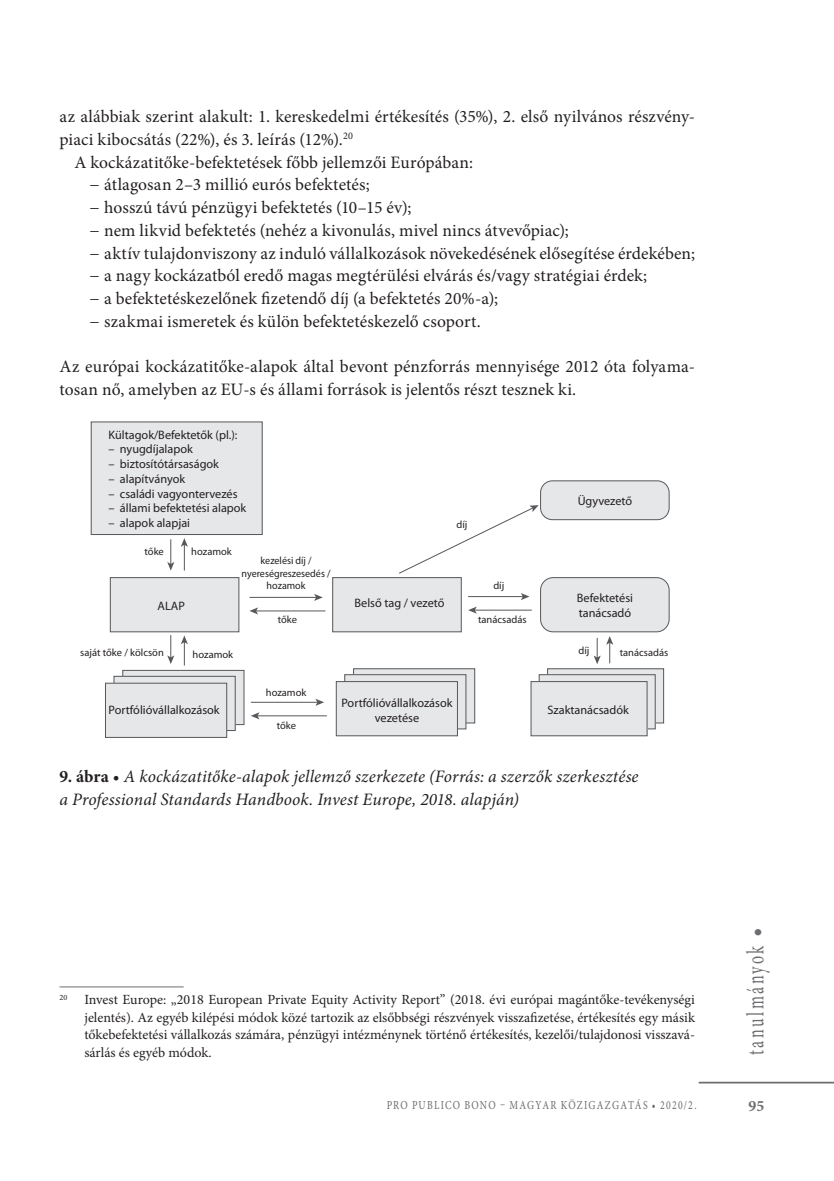
<style>
.page{position:relative;width:834px;height:1181px;background:#fff}
.page>*{position:absolute;margin:0;border:0;box-sizing:border-box;transform-origin:0 0}
.t1{font:24.5px "Minion Pro";letter-spacing:.155em;color:#6c6d70;scale:.65 1}
.Body___SB_3_mm{font:17.5px/22.8px "Minion Pro";letter-spacing:.005em;color:#231f20}
.Body{font:17.5px/22.8px "Minion Pro";color:#231f20}
.Body___Ábra{font:italic 17.5px/22.8px "Minion Pro";letter-spacing:.005em;color:#231f20}
.t2{font:700 15.75px "Minion Pro";color:#6c6d70}
.Body___Lábjegyzet{font:14px/17.5px "Minion Pro";color:#231f20;text-align:justify}
.t3{font:12.25px/14.7px "Myriad Pro";color:#231f20;text-align:center}
.t4{font:12.25px "Minion Pro";letter-spacing:.125em;color:#6c6d70;scale:.8 1}
.t5{font:10.5px "Myriad Pro";color:#231f20}
.t6{font:10.5px/12.6px "Myriad Pro";color:#231f20;text-align:center;scale:.96 1}
.s1{font-weight:700;font-style:normal}
.s2{font-style:normal}
</style>
<div class="page">
<hr style="left:698px;top:1081px;width:135px;height:2px;background:#6c6d70">
<div style="left:91px;top:422px;width:171px;height:112px;background:#e6e7e9"></div>
<div style="left:91px;top:422px;width:171px;height:113px;border:1px solid #57585a"></div>
<div style="left:110px;top:577px;width:129px;height:55px;background:#e6e7e9"></div>
<div style="left:110px;top:577px;width:129px;height:55px;border:1px solid #57585a"></div>
<div style="left:332px;top:577px;width:129px;height:55px;background:#e6e7e9"></div>
<div style="left:332px;top:577px;width:129px;height:55px;border:1px solid #57585a"></div>
<div style="left:540px;top:577px;width:129px;height:55px;background:#e6e7e9;border-radius:13px"></div>
<div style="left:540px;top:577px;width:129px;height:55px;border:1px solid #57585a;border-radius:13px"></div>
<div style="left:540px;top:481px;width:129px;height:39px;background:#e6e7e9;border-radius:12px"></div>
<div style="left:540px;top:480px;width:129px;height:40px;border:1px solid #57585a;border-radius:12px"></div>
<svg style="left:124px;top:672px;width:118px;height:51px"></svg>
<div style="left:122px;top:670px;width:122px;height:55px;border:1px solid #57585a"></div>
<svg style="left:116px;top:678px;width:117px;height:51px"></svg>
<div style="left:114px;top:676px;width:121px;height:55px;border:1px solid #57585a"></div>
<div style="left:105px;top:683px;width:122px;height:54px;background:#e6e7e9"></div>
<div style="left:105px;top:683px;width:122px;height:54px;border:1px solid #57585a"></div>
<div style="left:353px;top:669px;width:121px;height:54px;background:#e6e7e9"></div>
<div style="left:353px;top:668px;width:122px;height:55px;border:1px solid #57585a"></div>
<div style="left:345px;top:674px;width:121px;height:55px;background:#e6e7e9"></div>
<div style="left:344px;top:674px;width:122px;height:55px;border:1px solid #57585a"></div>
<div style="left:336px;top:681px;width:121px;height:55px;background:#e6e7e9"></div>
<div style="left:336px;top:681px;width:121px;height:55px;border:1px solid #57585a"></div>
<div style="left:547px;top:669px;width:116px;height:54px;background:#e6e7e9"></div>
<div style="left:547px;top:668px;width:116px;height:55px;border:1px solid #57585a"></div>
<div style="left:539px;top:674px;width:116px;height:55px;background:#e6e7e9"></div>
<div style="left:539px;top:674px;width:116px;height:55px;border:1px solid #57585a"></div>
<div style="left:531px;top:681px;width:116px;height:55px;background:#e6e7e9"></div>
<div style="left:530px;top:681px;width:117px;height:55px;border:1px solid #57585a"></div>
<svg style="left:399px;top:505px;width:139px;height:69px"></svg>
<hr style="left:468px;top:596px;width:55px;height:1px;background:#57585a">
<svg style="left:520px;top:593px;width:9px;height:7px"></svg>
<hr style="left:474px;top:610px;width:57px;height:1px;background:#57585a">
<svg style="left:468px;top:607px;width:8px;height:7px"></svg>
<hr style="left:251px;top:702px;width:67px;height:1px;background:#57585a">
<svg style="left:315px;top:699px;width:9px;height:7px"></svg>
<hr style="left:257px;top:715px;width:70px;height:1px;background:#57585a">
<svg style="left:251px;top:712px;width:8px;height:7px"></svg>
<hr style="left:249px;top:597px;width:67px;height:1px;background:#57585a">
<svg style="left:314px;top:594px;width:9px;height:7px"></svg>
<hr style="left:255px;top:610px;width:70px;height:1px;background:#57585a">
<svg style="left:249px;top:607px;width:9px;height:7px"></svg>
<svg style="left:593px;top:638px;width:7px;height:26px"></svg>
<svg style="left:606px;top:636px;width:7px;height:27px"></svg>
<svg style="left:167px;top:539px;width:7px;height:31px"></svg>
<svg style="left:181px;top:538px;width:7px;height:32px"></svg>
<svg style="left:167px;top:635px;width:7px;height:29px"></svg>
<svg style="left:181px;top:635px;width:7px;height:30px"></svg>
<hr style="left:60px;top:986px;width:124px;height:1px;background:#6c6d70">
<p class="Body" style="left:60px;top:105px;width:636px">az alábbiak szerint alakult: 1. kereskedelmi értékesítés (35%), 2. első nyilvános részvény&shy;piaci kibocsátás (22%), és 3. leírás (12%).<sup>20</sup></p>
<p class="Body" style="left:74px;top:151px;width:400px">A kockázatitőke-befektetések főbb jellemzői Európában:</p>
<p class="Body___SB_3_mm" style="left:89px;top:173px;width:282px">− átlagosan 2–3 millió eurós befektetés;</p>
<p class="Body___SB_3_mm" style="left:89px;top:196px;width:323px">− hosszú távú pénzügyi befektetés (10–15 év);</p>
<p class="Body___SB_3_mm" style="left:89px;top:219px;width:481px">− nem likvid befektetés (nehéz a kivonulás, mivel nincs átvevőpiac);</p>
<p class="Body___SB_3_mm" style="left:89px;top:242px;width:607px">− aktív tulajdonviszony az induló vállalkozások növekedésének elősegítése érdekében;</p>
<p class="Body___SB_3_mm" style="left:89px;top:264px;width:559px">− a nagy kockázatból eredő magas megtérülési elvárás és/vagy stratégiai érdek;</p>
<p class="Body___SB_3_mm" style="left:89px;top:287px;width:410px">− a befektetéskezelőnek fizetendő díj (a befektetés 20%-a);</p>
<p class="Body___SB_3_mm" style="left:89px;top:310px;width:393px">− szakmai ismeretek és külön befektetéskezelő csoport.</p>
<p class="Body___SB_3_mm" style="left:60px;top:355px;width:636px">Az európai kockázatitőke-alapok által bevont pénzforrás mennyisége 2012 óta folyama&shy;tosan nő, amelyben az EU-s és állami források is jelentős részt tesznek ki.</p>
<p class="t3" style="left:109px;top:427px;width:130px">Kültagok/Befektetők (pl.):</p>
<p class="t3" style="left:109px;top:442px;width:86px">– nyugdíjalapok</p>
<p class="t3" style="left:109px;top:456px;width:112px">– biztosítótársaságok</p>
<p class="t3" style="left:109px;top:471px;width:78px">– alapítványok</p>
<p class="t3" style="left:109px;top:486px;width:130px">– családi vagyontervezés</p>
<p class="t3" style="left:109px;top:500px;width:139px">– állami befektetési alapok</p>
<p class="t3" style="left:109px;top:515px;width:83px">– alapok alapjai</p>
<p class="t3" style="left:577px;top:493px;width:56px">Ügyvezető</p>
<p class="t5" style="left:456px;top:518px;width:12px">díj</p>
<p class="t5" style="left:144px;top:545px;width:21px">tőke</p>
<p class="t5" style="left:191px;top:545px;width:42px">hozamok</p>
<p class="t6" style="left:241px;top:554px;width:94px">kezelési díj / nyereségreszesedés / hozamok</p>
<p class="t5" style="left:278px;top:613px;width:21px">tőke</p>
<p class="t3" style="left:158px;top:598px;width:29px">ALAP</p>
<p class="t3" style="left:354px;top:596px;width:92px">Belső tag / vezető</p>
<p class="t5" style="left:80px;top:646px;width:85px">saját tőke / kölcsön</p>
<p class="t5" style="left:193px;top:648px;width:42px">hozamok</p>
<p class="t5" style="left:266px;top:686px;width:42px">hozamok</p>
<p class="t5" style="left:493px;top:579px;width:12px">díj</p>
<p class="t5" style="left:478px;top:613px;width:50px">tanácsadás</p>
<p class="t3" style="left:577px;top:590px;width:58px;text-align:left">Befektetési tanácsadó</p>
<p class="t5" style="left:578px;top:643px;width:12px">díj</p>
<p class="t5" style="left:619px;top:646px;width:50px">tanácsadás</p>
<p class="t3" style="left:109px;top:703px;width:113px">Portfólióvállalkozások</p>
<p class="t3" style="left:341px;top:695px;width:113px">Portfólióvállalkozások vezetése</p>
<p class="t3" style="left:547px;top:703px;width:83px">Szaktanácsadók</p>
<p class="t5" style="left:277px;top:719px;width:21px">tőke</p>
<p class="Body___Ábra" style="left:60px;top:765px;width:580px"><span class="s1">9. ábra</span> <span class="s2">•</span> A kockázatitőke-alapok jellemző szerkezete (Forrás: a szerzők szerkesztése a Professional Standards Handbook. Invest Europe, 2018. alapján)</p>
<p class="Body___Lábjegyzet" style="left:84px;top:991px;width:612px;text-indent:-25px"><sup>20</sup> Invest Europe: „2018 European Private Equity Activity Report” (2018. évi európai magántőke-tevékenységi jelentés). Az egyéb kilépési módok közé tartozik az elsőbbségi részvények visszafizetése, értékesítés egy másik tőkebefektetési vállalkozás számára, pénzügyi intézménynek történő értékesítés, kezelői/tulajdonosi visszavá&shy;sárlás és egyéb módok.</p>
<p class="t4" style="left:386px;top:1097px;width:389px">PRO PUBLICO BONO – MAGYAR KÖZIGAZGATÁS • 2020/2.</p>
<h1 class="t1" style="left:739px;top:1055px;width:197px;rotate:-90deg">tanulmányok •</h1>
<p class="t2" style="left:748px;top:1095px;width:17px">95</p>
</div>
